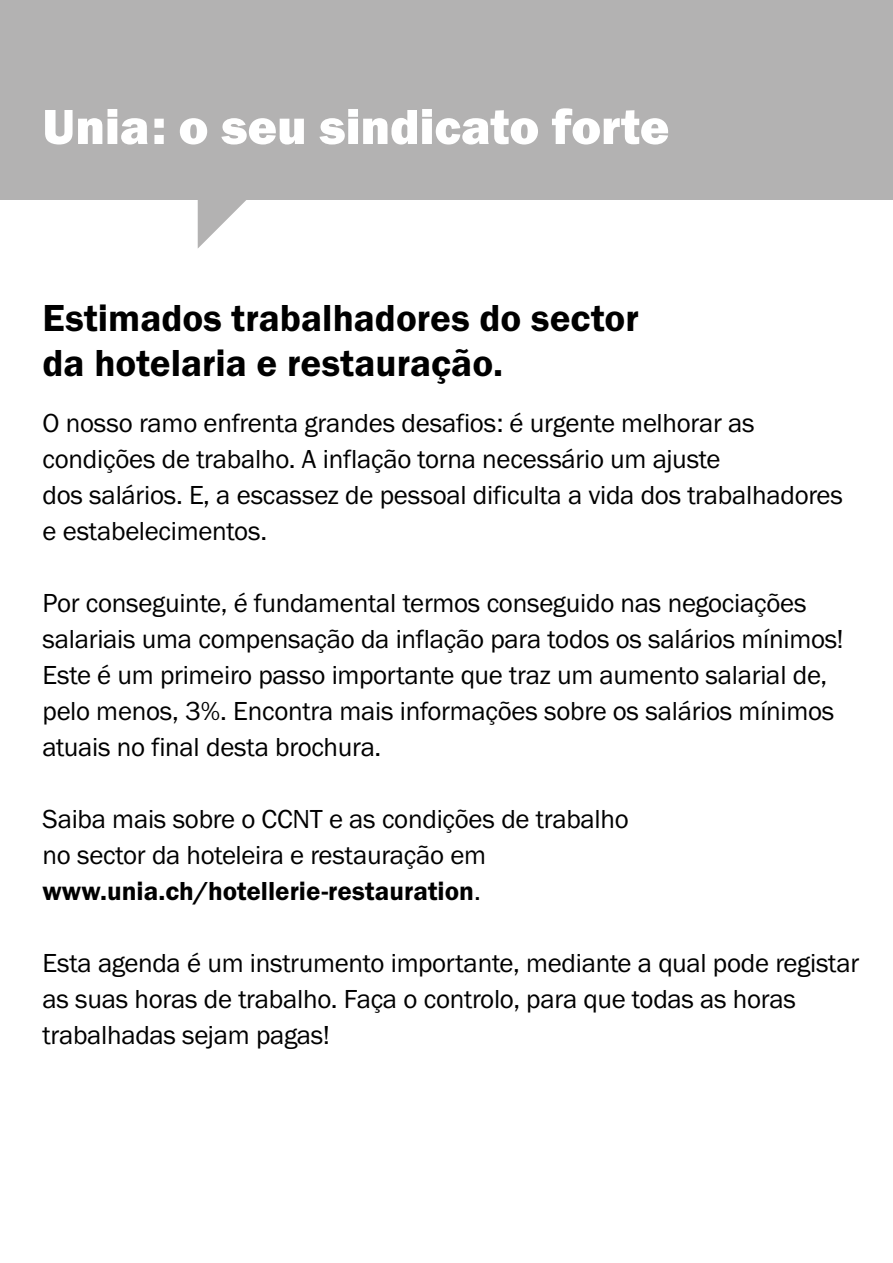
<style>
.page{position:relative;width:893px;height:1263px;background:#fff}
.page>*{position:absolute;margin:0;border:0;box-sizing:border-box;transform-origin:0 0}
.t1{font:51px "Franklin Gothic URW Hea";color:#fff}
.t2{font:39px/45px "Franklin Gothic URW Dem";color:#000}
.t3{font:27px/36px "Franklin Gothic URW Boo";letter-spacing:-.01em;color:#000}
.t4{font:27px "Franklin Gothic URW Dem";color:#000}
.s1{font-family:"Franklin Gothic URW Boo"}
</style>
<div class="page">
<div style="left:0;top:0;width:893px;height:199px;background:#b3b2b2"></div>
<svg style="left:198px;top:199px;width:51px;height:49px"></svg>
<h1 class="t1" style="left:43px;top:94px;width:628px">Unia: o seu sindicato forte</h1>
<h2 class="t2" style="left:43px;top:295px;width:598px">Estimados trabalhadores do sector da hotelaria e restauração.</h2>
<p class="t3" style="left:43px;top:405px;width:802px">O nosso ramo enfrenta grandes desafios: é urgente melhorar as condições de trabalho. A inflação torna necessário um ajuste<br>dos salários. E, a escassez de pessoal dificulta a vida dos trabalhadores e estabelecimentos.</p>
<p class="t3" style="left:43px;top:584px;width:803px">Por conseguinte, é fundamental termos conseguido nas negociações salariais uma compensação da inflação para todos os salários mínimos!<br>Este é um primeiro passo importante que traz um aumento salarial de, pelo menos, 3%. Encontra mais informações sobre os salários mínimos atuais no final desta brochura.</p>
<p class="t3" style="left:43px;top:800px;width:588px">Saiba mais sobre o CCNT e as condições de trabalho no sector da hoteleira e restauração em</p>
<p class="t4" style="left:43px;top:874px;width:440px">www.unia.ch/hotellerie-restauration<span class="s1">.</span></p>
<p class="t3" style="left:43px;top:944px;width:818px">Esta agenda é um instrumento importante, mediante a qual pode registar as suas horas de trabalho. Faça o controlo, para que todas as horas trabalhadas sejam pagas!</p>
</div>
